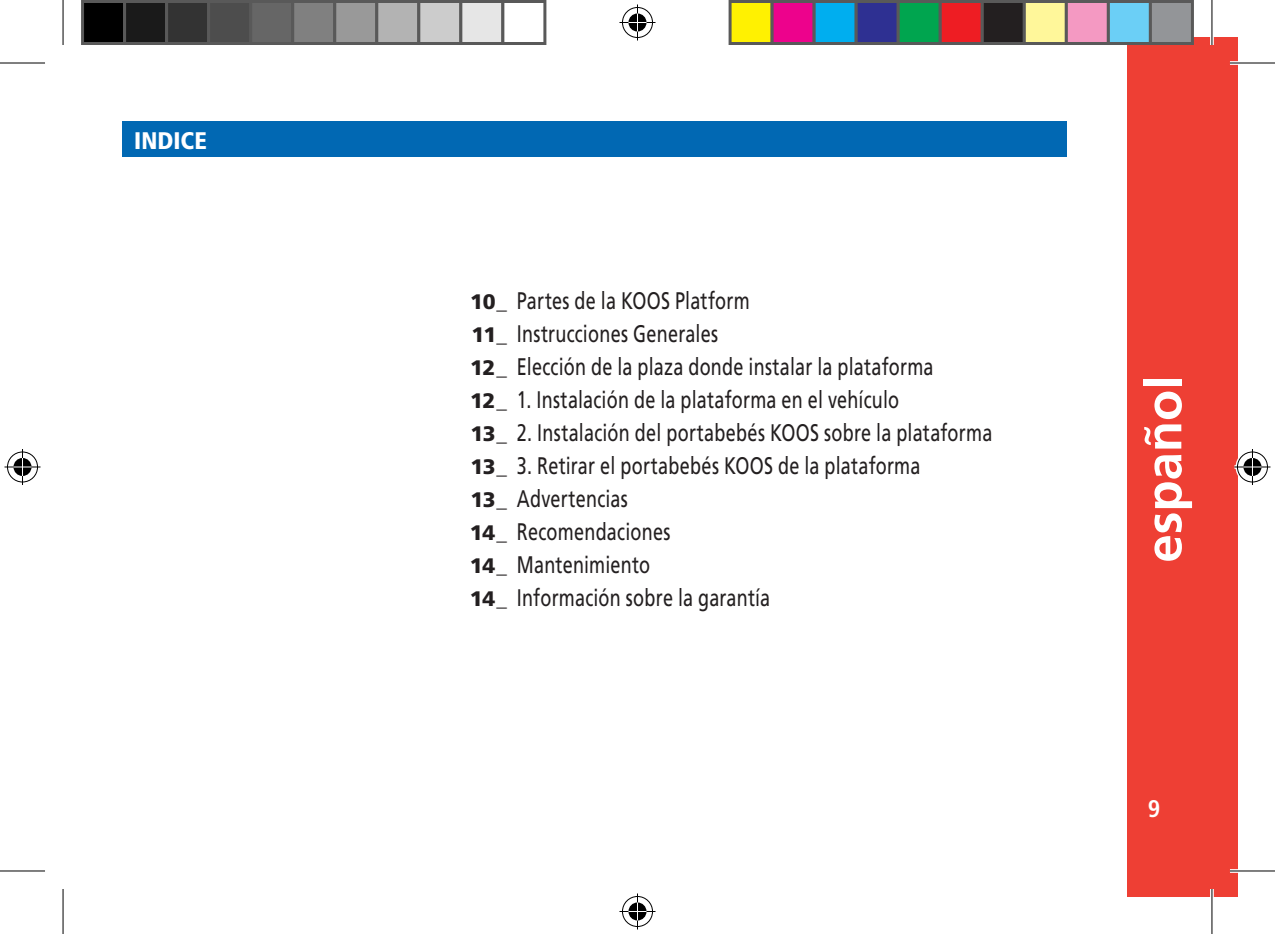
<style>
.page{position:relative;width:1275px;height:934px;background:#fff}
.page>*{position:absolute;margin:0;border:0;box-sizing:border-box;transform-origin:0 0}
.t1{font:700 51px "Frutiger CE";color:#fff}
.t2{font:24px "Frutiger CE";letter-spacing:.01em;color:#231f20;scale:.75 1}
.t3{font:900 condensed 24px "Frutiger LT";color:#fff}
.t4{font:700 condensed 24px "Frutiger LT";color:#fff}
.t5{font:900 21px "Frutiger LT";letter-spacing:-.02em;color:#231f20}
</style>
<div class="page">
<div style="left:1126px;top:37px;width:111px;height:859px;background:#ee3f34"></div>
<div style="left:123px;top:121px;width:943px;height:36px;background:#0168b3"></div>
<svg style="left:1230px;top:61px;width:8px;height:4px"></svg>
<svg style="left:0;top:871px;width:45px;height:1px"></svg>
<svg style="left:1230px;top:869px;width:44px;height:4px"></svg>
<svg style="left:1210px;top:0;width:3px;height:45px"></svg>
<svg style="left:1209px;top:889px;width:4px;height:45px"></svg>
<hr style="left:0;top:62px;width:45px;height:2px;background:#000">
<hr style="left:1229px;top:62px;width:45px;height:2px;background:#000">
<hr style="left:0;top:870px;width:45px;height:1px;background:#000">
<hr style="left:1229px;top:870px;width:45px;height:1px;background:#000">
<hr style="left:62px;top:0;width:2px;height:45px;background:#000">
<hr style="left:62px;top:889px;width:2px;height:45px;background:#000">
<hr style="left:1211px;top:0;width:1px;height:45px;background:#000">
<hr style="left:1211px;top:889px;width:1px;height:45px;background:#000">
<div style="left:620px;top:6px;width:34px;height:33px;border:4px solid #fff;border-radius:50%"></div>
<hr style="left:619px;top:21px;width:36px;height:3px;background:#fff">
<hr style="left:635px;top:4px;width:4px;height:36px;background:#fff">
<div style="left:626px;top:12px;width:22px;height:21px;border:4px solid #fff;border-radius:50%"></div>
<div style="left:622px;top:7px;width:30px;height:31px;border:1px solid #000;border-radius:50%"></div>
<hr style="left:619px;top:22px;width:36px;height:1px;background:#000">
<hr style="left:637px;top:4px;width:1px;height:36px;background:#000">
<svg style="left:628px;top:13px;width:18px;height:18px"></svg>
<div style="left:620px;top:894px;width:34px;height:34px;border:4px solid #fff;border-radius:50%"></div>
<hr style="left:619px;top:909px;width:36px;height:4px;background:#fff">
<hr style="left:635px;top:893px;width:4px;height:36px;background:#fff">
<div style="left:626px;top:900px;width:22px;height:22px;border:4px solid #fff;border-radius:50%"></div>
<div style="left:622px;top:896px;width:30px;height:31px;border:1px solid #000;border-radius:50%"></div>
<hr style="left:619px;top:911px;width:36px;height:1px;background:#000">
<hr style="left:637px;top:893px;width:1px;height:36px;background:#000">
<svg style="left:628px;top:902px;width:18px;height:18px"></svg>
<div style="left:6px;top:450px;width:33px;height:34px;border:4px solid #fff;border-radius:50%"></div>
<svg style="left:4px;top:465px;width:36px;height:4px"></svg>
<hr style="left:21px;top:449px;width:3px;height:36px;background:#fff">
<div style="left:12px;top:456px;width:21px;height:22px;border:4px solid #fff;border-radius:50%"></div>
<div style="left:7px;top:452px;width:31px;height:30px;border:1px solid #000;border-radius:50%"></div>
<hr style="left:4px;top:466px;width:36px;height:1px;background:#000">
<hr style="left:22px;top:449px;width:1px;height:36px;background:#000">
<svg style="left:14px;top:458px;width:18px;height:18px"></svg>
<div style="left:1235px;top:450px;width:33px;height:34px;border:4px solid #fff;border-radius:50%"></div>
<svg style="left:1234px;top:465px;width:36px;height:4px"></svg>
<hr style="left:1250px;top:449px;width:3px;height:36px;background:#fff">
<div style="left:1241px;top:456px;width:21px;height:22px;border:4px solid #fff;border-radius:50%"></div>
<div style="left:1236px;top:452px;width:31px;height:30px;border:1px solid #000;border-radius:50%"></div>
<hr style="left:1234px;top:466px;width:36px;height:1px;background:#000">
<hr style="left:1251px;top:449px;width:1px;height:36px;background:#000">
<svg style="left:1243px;top:458px;width:18px;height:18px"></svg>
<div style="left:82px;top:2px;width:42px;height:42px;background:#000"></div>
<div style="left:81px;top:0;width:45px;height:45px;border:3px solid #595959"></div>
<div style="left:124px;top:2px;width:42px;height:42px;background:#1a1a1a"></div>
<div style="left:123px;top:0;width:45px;height:45px;border:3px solid #595959"></div>
<div style="left:166px;top:2px;width:42px;height:42px;background:#333"></div>
<div style="left:165px;top:0;width:45px;height:45px;border:3px solid #595959"></div>
<div style="left:208px;top:2px;width:42px;height:42px;background:#4d4d4d"></div>
<div style="left:207px;top:0;width:45px;height:45px;border:3px solid #595959"></div>
<div style="left:250px;top:2px;width:42px;height:42px;background:#666"></div>
<div style="left:249px;top:0;width:45px;height:45px;border:3px solid #595959"></div>
<div style="left:292px;top:2px;width:42px;height:42px;background:#808080"></div>
<div style="left:291px;top:0;width:45px;height:45px;border:3px solid #595959"></div>
<div style="left:334px;top:2px;width:42px;height:42px;background:#999"></div>
<div style="left:333px;top:0;width:45px;height:45px;border:3px solid #595959"></div>
<div style="left:376px;top:2px;width:42px;height:42px;background:#b3b3b3"></div>
<div style="left:375px;top:0;width:45px;height:45px;border:3px solid #595959"></div>
<div style="left:418px;top:2px;width:42px;height:42px;background:#ccc"></div>
<div style="left:417px;top:0;width:45px;height:45px;border:3px solid #595959"></div>
<div style="left:460px;top:2px;width:42px;height:42px;background:#e6e6e6"></div>
<div style="left:459px;top:0;width:45px;height:45px;border:3px solid #595959"></div>
<div style="left:501px;top:0;width:45px;height:45px;border:3px solid #595959"></div>
<div style="left:730px;top:2px;width:42px;height:42px;background:#fff101"></div>
<div style="left:728px;top:0;width:45px;height:45px;border:3px solid #595959"></div>
<div style="left:772px;top:2px;width:42px;height:42px;background:#ed028c"></div>
<div style="left:770px;top:0;width:45px;height:45px;border:3px solid #595959"></div>
<div style="left:814px;top:2px;width:42px;height:42px;background:#00aeef"></div>
<div style="left:812px;top:0;width:45px;height:45px;border:3px solid #595959"></div>
<div style="left:856px;top:2px;width:42px;height:42px;background:#2e3092"></div>
<div style="left:854px;top:0;width:45px;height:45px;border:3px solid #595959"></div>
<div style="left:898px;top:2px;width:42px;height:42px;background:#00a54f"></div>
<div style="left:896px;top:0;width:45px;height:45px;border:3px solid #595959"></div>
<div style="left:940px;top:2px;width:42px;height:42px;background:#ee1d23"></div>
<div style="left:938px;top:0;width:45px;height:45px;border:3px solid #595959"></div>
<div style="left:982px;top:2px;width:42px;height:42px;background:#231f20"></div>
<div style="left:980px;top:0;width:45px;height:45px;border:3px solid #595959"></div>
<div style="left:1024px;top:2px;width:42px;height:42px;background:#fff79a"></div>
<div style="left:1022px;top:0;width:45px;height:45px;border:3px solid #595959"></div>
<div style="left:1066px;top:2px;width:42px;height:42px;background:#f499c2"></div>
<div style="left:1064px;top:0;width:45px;height:45px;border:3px solid #595959"></div>
<div style="left:1108px;top:2px;width:42px;height:42px;background:#6bcff6"></div>
<div style="left:1106px;top:0;width:45px;height:45px;border:3px solid #595959"></div>
<div style="left:1150px;top:2px;width:42px;height:42px;background:#939598"></div>
<div style="left:1148px;top:0;width:45px;height:45px;border:3px solid #595959"></div>
<p class="t3" style="left:134px;top:126px;width:74px">INDICE</p>
<p class="t5" style="left:470px;top:289px;width:38px">10_</p>
<p class="t5" style="left:471px;top:322px;width:37px">11_</p>
<p class="t5" style="left:470px;top:355px;width:38px">12_</p>
<p class="t5" style="left:470px;top:388px;width:38px">12_</p>
<p class="t5" style="left:470px;top:421px;width:38px">13_</p>
<p class="t5" style="left:470px;top:454px;width:38px">13_</p>
<p class="t5" style="left:470px;top:487px;width:38px">13_</p>
<p class="t5" style="left:470px;top:520px;width:38px">14_</p>
<p class="t5" style="left:470px;top:553px;width:38px">14_</p>
<p class="t5" style="left:470px;top:586px;width:38px">14_</p>
<p class="t2" style="left:517px;top:287px;width:312px">Partes de la KOOS Platform</p>
<p class="t2" style="left:517px;top:320px;width:270px">Instrucciones Generales</p>
<p class="t2" style="left:517px;top:353px;width:557px">Elección de la plaza donde instalar la plataforma</p>
<p class="t2" style="left:517px;top:386px;width:511px">1. Instalación de la plataforma en el vehículo</p>
<p class="t2" style="left:517px;top:419px;width:635px">2. Instalación del portabebés KOOS sobre la plataforma</p>
<p class="t2" style="left:517px;top:452px;width:539px">3. Retirar el portabebés KOOS de la plataforma</p>
<p class="t2" style="left:517px;top:485px;width:149px">Advertencias</p>
<p class="t2" style="left:517px;top:518px;width:206px">Recomendaciones</p>
<p class="t2" style="left:517px;top:551px;width:179px">Mantenimiento</p>
<p class="t2" style="left:517px;top:584px;width:339px">Información sobre la garantía</p>
<p class="t1" style="left:1132px;top:563px;width:189px;rotate:-90deg">español</p>
<p class="t4" style="left:1147px;top:794px;width:14px">9</p>
</div>
